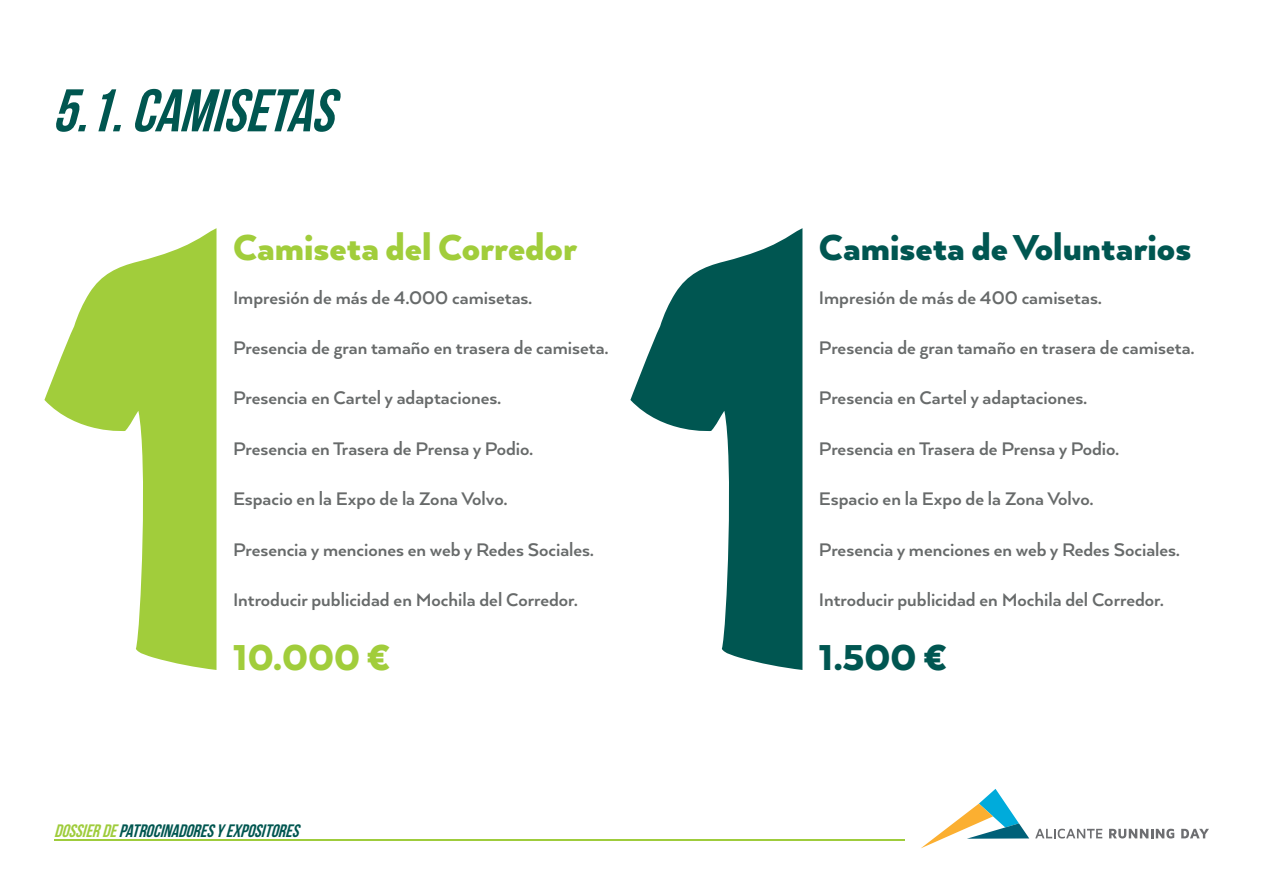
<style>
.page{position:relative;width:1263px;height:893px;background:#fff}
.page>*{position:absolute;margin:0;border:0;box-sizing:border-box;transform-origin:0 0}
.t1{font:italic 60px "Bebas Neue";color:#005650}
.t2{font:900 41.55px "Arquitecta";color:#005651}
.t3{font:900 41.55px "Arquitecta";color:#a1cd3b}
.t4{font:700 21px "Arquitecta";color:#676a6a}
.t5{font:italic 18px "Bebas Neue";color:#005650}
.s1{color:#9fcc3c}
</style>
<div class="page">
<svg style="left:921px;top:789px;width:108px;height:59px"></svg>
<svg style="left:1035px;top:829px;width:67px;height:9px"></svg>
<svg style="left:1109px;top:829px;width:65px;height:9px"></svg>
<svg style="left:1181px;top:829px;width:28px;height:9px"></svg>
<hr style="left:54px;top:840px;width:851px;height:1px;background:#9fcc3c">
<svg style="left:44px;top:228px;width:172px;height:442px;fill:#a1cd3b"></svg>
<svg style="left:630px;top:228px;width:172px;height:442px;fill:#005651"></svg>
<h1 class="t1" style="left:52px;top:78px;width:300px">5.1.CAMISETAS</h1>
<h2 class="t3" style="left:233px;top:221px;width:346px">Camiseta del Corredor</h2>
<h2 class="t2" style="left:819px;top:221px;width:374px">Camiseta de Voluntarios</h2>
<p class="t4" style="left:233px;top:284px;width:301px">Impresión de más de 4.000 camisetas.</p>
<p class="t4" style="left:233px;top:335px;width:377px">Presencia de gran tamaño en trasera de camiseta.</p>
<p class="t4" style="left:233px;top:385px;width:269px">Presencia en Cartel y adaptaciones.</p>
<p class="t4" style="left:233px;top:435px;width:302px">Presencia en Trasera de Prensa y Podio.</p>
<p class="t4" style="left:233px;top:486px;width:276px">Espacio en la Expo de la Zona Volvo.</p>
<p class="t4" style="left:233px;top:536px;width:362px">Presencia y menciones en web y Redes Sociales.</p>
<p class="t4" style="left:233px;top:587px;width:346px">Introducir publicidad en Mochila del Corredor.</p>
<p class="t4" style="left:819px;top:284px;width:284px">Impresión de más de 400 camisetas.</p>
<p class="t4" style="left:819px;top:335px;width:377px">Presencia de gran tamaño en trasera de camiseta.</p>
<p class="t4" style="left:819px;top:385px;width:269px">Presencia en Cartel y adaptaciones.</p>
<p class="t4" style="left:819px;top:435px;width:302px">Presencia en Trasera de Prensa y Podio.</p>
<p class="t4" style="left:819px;top:486px;width:276px">Espacio en la Expo de la Zona Volvo.</p>
<p class="t4" style="left:819px;top:536px;width:362px">Presencia y menciones en web y Redes Sociales.</p>
<p class="t4" style="left:819px;top:587px;width:346px">Introducir publicidad en Mochila del Corredor.</p>
<h2 class="t3" style="left:233px;top:632px;width:159px">10.000 €</h2>
<h2 class="t2" style="left:819px;top:632px;width:130px">1.500 €</h2>
<p class="t5" style="left:54px;top:820px;width:251px"><span class="s1">DOSSIERDE</span>PATROCINADORESYEXPOSITORES</p>
</div>
